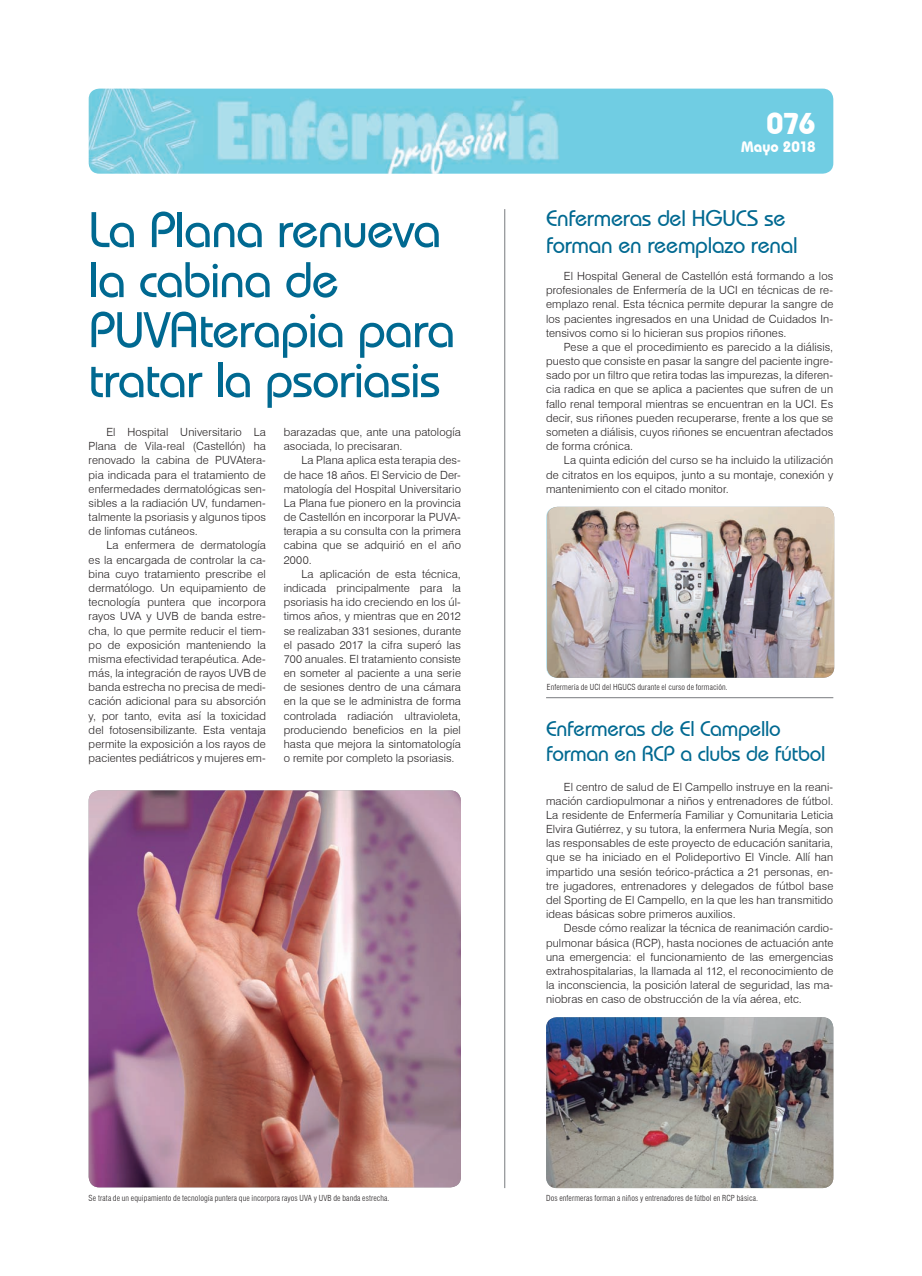
<style>
.page{position:relative;width:922px;height:1276px;background:#fff}
.page>*{position:absolute;margin:0;border:0;box-sizing:border-box;transform-origin:0 0}
.t1{font:500 50px/50px "Bauhaus IT Cby BT";letter-spacing:-.02em;color:#006991}
.t2{font:700 30px "Bauhaus IT Cby BT";color:#fff}
.t3{font:500 22.5px/27px "Bauhaus IT Cby BT";letter-spacing:-.015em;color:#006991}
.t4{font:500 21.25px/25.5px "Bauhaus IT Cby BT";letter-spacing:-.01em;color:#006991}
.t5{font:700 15px "Bauhaus IT Cby BT";color:#fff}
.t6{font:300 11.25px/14.1px "Swiss 721 BT";letter-spacing:.01em;color:#231f20;text-align:justify}
.t7{font:300 condensed 8.12px "Swiss 721 BT";letter-spacing:.015em;color:#231f20}
</style>
<div class="page">
<img style="left:89px;top:89px;width:744px;height:85px">
<hr style="left:504px;top:209px;width:1px;height:979px;background:#939598">
<hr style="left:546px;top:697px;width:287px;height:1px;background:#939598">
<img style="left:89px;top:790px;width:372px;height:397px">
<img style="left:546px;top:1017px;width:287px;height:171px">
<img style="left:547px;top:507px;width:287px;height:170px">
<h1 class="t1" style="left:89px;top:204px;width:368px">La Plana renueva la cabina de<br>PUVAterapia para tratar la psoriasis</h1>
<p class="t6" style="left:89px;top:425px;width:179px;text-indent:18px">El Hospital Universitario La Plana de Vila-real (Castellón) ha renovado la cabina de PUVAtera&shy;pia indicada para el tratamiento de enfermedades dermatológicas sen&shy;sibles a la radiación UV, fundamen&shy;talmente la psoriasis y algunos tipos de linfomas cutáneos.</p>
<p class="t6" style="left:89px;top:538px;width:179px;text-indent:18px">La enfermera de dermatología es la encargada de controlar la ca&shy;bina cuyo tratamiento prescribe el dermatólogo. Un equipamiento de tecnología puntera que incorpora rayos UVA y UVB de banda estre&shy;cha, lo que permite reducir el tiem&shy;po de exposición manteniendo la misma efectividad terapéutica. Ade&shy;más, la integración de rayos UVB de banda estrecha no precisa de medi&shy;cación adicional para su absorción y, por tanto, evita así la toxicidad del fotosensibilizante. Esta ventaja permite la exposición a los rayos de pacientes pediátricos y mujeres em-</p>
<p class="t6" style="left:283px;top:425px;width:179px">barazadas que, ante una patología asociada, lo precisaran.</p>
<p class="t6" style="left:283px;top:453px;width:179px;text-indent:18px">La Plana aplica esta terapia des&shy;de hace 18 años. El Servicio de Der&shy;matología del Hospital Universitario La Plana fue pionero en la provincia de Castellón en incorporar la PUVA&shy;terapia a su consulta con la primera cabina que se adquirió en el año 2000.</p>
<p class="t6" style="left:283px;top:566px;width:179px;text-indent:18px">La aplicación de esta técnica, indicada principalmente para la psoriasis ha ido creciendo en los úl&shy;timos años, y mientras que en 2012 se realizaban 331 sesiones, durante el pasado 2017 la cifra superó las 700 anuales. El tratamiento consiste en someter al paciente a una serie de sesiones dentro de una cámara en la que se le administra de forma controlada radiación ultravioleta, produciendo beneficios en la piel hasta que mejora la sintomatología o remite por completo la psoriasis.</p>
<h2 class="t2" style="left:766px;top:105px;width:51px">076</h2>
<h3 class="t5" style="left:741px;top:137px;width:76px">Mayo 2018</h3>
<h3 class="t3" style="left:546px;top:204px;width:253px">Enfermeras del HGUCS se forman en reemplazo renal</h3>
<p class="t6" style="left:546px;top:269px;width:289px;text-indent:18px">El Hospital General de Castellón está formando a los profesionales de Enfermería de la UCI en técnicas de re&shy;emplazo renal. Esta técnica permite depurar la sangre de los pacientes ingresados en una Unidad de Cuidados In&shy;tensivos como si lo hicieran sus propios riñones.</p>
<p class="t6" style="left:546px;top:340px;width:289px;text-indent:18px">Pese a que el procedimiento es parecido a la diálisis, puesto que consiste en pasar la sangre del paciente ingre&shy;sado por un filtro que retira todas las impurezas, la diferen&shy;cia radica en que se aplica a pacientes que sufren de un fallo renal temporal mientras se encuentran en la UCI. Es decir, sus riñones pueden recuperarse, frente a los que se someten a diálisis, cuyos riñones se encuentran afectados de forma crónica.</p>
<p class="t6" style="left:546px;top:453px;width:288px;text-indent:18px">La quinta edición del curso se ha incluido la utilización de citratos en los equipos, junto a su montaje, conexión y mantenimiento con el citado monitor.</p>
<p class="t7" style="left:547px;top:682px;width:182px">Enfermería de UCI del HGUCS durante el curso de formación.</p>
<h3 class="t4" style="left:546px;top:715px;width:281px">Enfermeras de El Campello forman en RCP a clubs de fútbol</h3>
<p class="t6" style="left:546px;top:779px;width:289px;text-indent:18px">El centro de salud de El Campello instruye en la reani&shy;mación cardiopulmonar a niños y entrenadores de fútbol.<br>La residente de Enfermería Familiar y Comunitaria Leticia Elvira Gutiérrez, y su tutora, la enfermera Nuria Megía, son las responsables de este proyecto de educación sanitaria, que se ha iniciado en el Polideportivo El Vincle. Allí han impartido una sesión teórico-práctica a 21 personas, en&shy;tre jugadores, entrenadores y delegados de fútbol base del Sporting de El Campello, en la que les han transmitido ideas básicas sobre primeros auxilios.</p>
<p class="t6" style="left:546px;top:921px;width:289px;text-indent:18px">Desde cómo realizar la técnica de reanimación cardio&shy;pulmonar básica (RCP), hasta nociones de actuación ante una emergencia: el funcionamiento de las emergencias extrahospitalarias, la llamada al 112, el reconocimiento de la inconsciencia, la posición lateral de seguridad, las ma&shy;niobras en caso de obstrucción de la vía aérea, etc.</p>
<p class="t7" style="left:89px;top:1192px;width:302px">Se trata de un equipamiento de tecnología puntera que incorpora rayos UVA y UVB de banda estrecha.</p>
<p class="t7" style="left:546px;top:1192px;width:213px">Dos enfermeras forman a niños y entrenadores de fútbol en RCP básica.</p>
</div>
